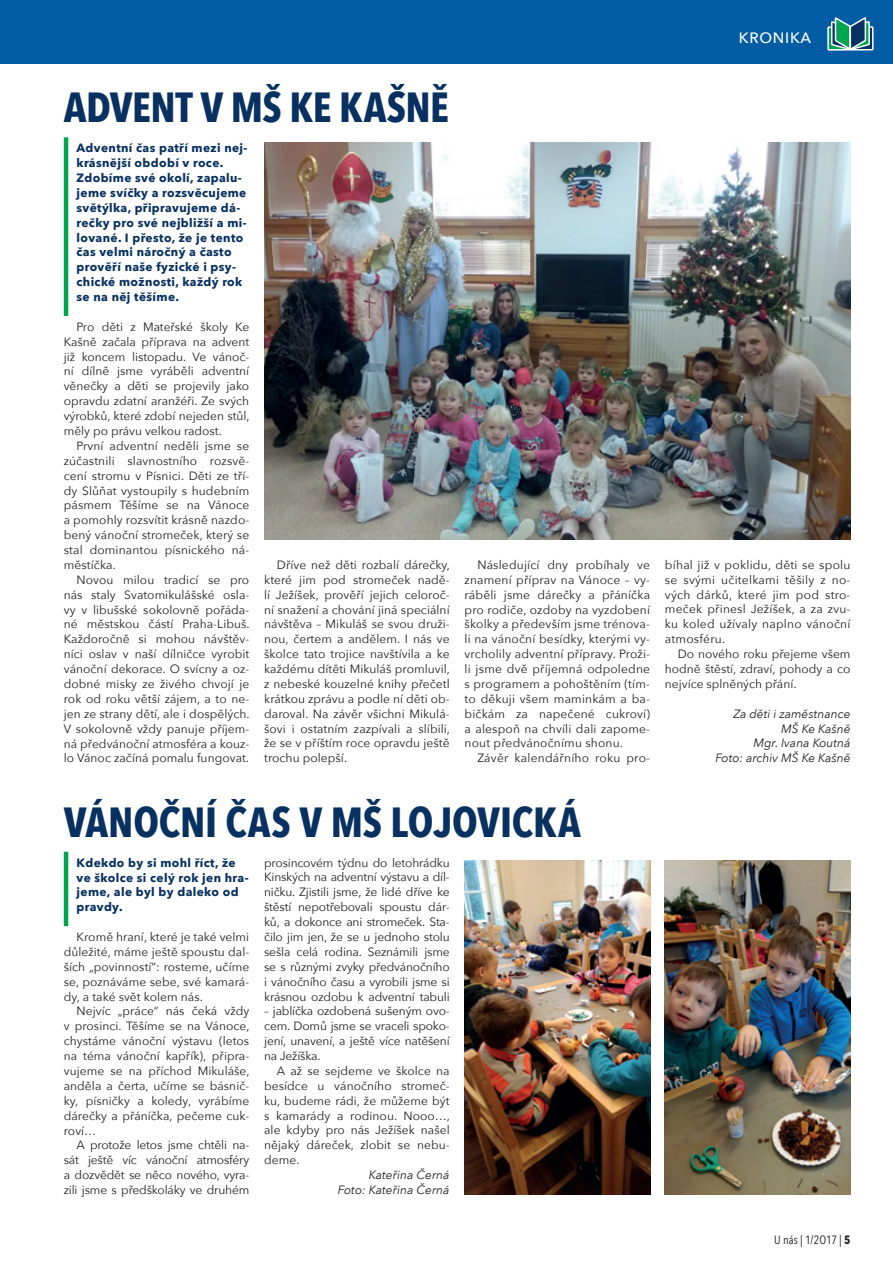
<style>
.page{position:relative;width:893px;height:1263px;background:#fff}
.page>*{position:absolute;margin:0;border:0;box-sizing:border-box;transform-origin:0 0}
.t1{font:700 42px "Avenir Next Condensed";letter-spacing:-.005em;color:#083060}
.t2{font:500 15px "Avenir Next";letter-spacing:.05em;color:#fff}
.t3{font:12px/14.9px "Avenir Next";letter-spacing:.005em;color:#231f20;text-align:justify}
.t4{font:700 12px/14.9px "Avenir Next";letter-spacing:.03em;color:#083060}
.t5{font:italic 12px/14.9px "Avenir Next";color:#231f20;text-align:right}
.t6{font:12px "Avenir Next Condensed";color:#231f20}
.s1{font-weight:700}
</style>
<div class="page">
<div style="left:0;top:0;width:893px;height:64px;background:#015ca3"></div>
<div style="left:827px;top:26px;width:24px;height:25px;border:2px solid #fff"></div>
<div style="left:849px;top:26px;width:25px;height:25px;border:2px solid #fff"></div>
<svg style="left:830px;top:17px;width:41px;height:523px"></svg>
<hr style="left:64px;top:137px;width:4px;height:179px;background:#00a54f">
<img style="left:264px;top:143px;width:586px;height:396px">
<hr style="left:64px;top:852px;width:4px;height:74px;background:#00a54f">
<img style="left:665px;top:860px;width:185px;height:334px">
<img style="left:465px;top:860px;width:185px;height:334px">
<p class="t2" style="left:739px;top:25px;width:74px">KRONIKA</p>
<h1 class="t1" style="left:64px;top:82px;width:387px">ADVENT V MŠ KE KAŠNĚ</h1>
<p class="t4" style="left:77px;top:140px;width:172px">Adventní čas patří mezi nej&shy;krásnější období v roce.<br>Zdobíme své okolí, zapalu&shy;jeme svíčky a rozsvěcujeme světýlka, připravujeme dá&shy;rečky pro své nejbližší a mi&shy;lované. I přesto, že je tento čas velmi náročný a často prověří naše fyzické i psy&shy;chické možnosti, každý rok se na něj těšíme.</p>
<p class="t3" style="left:64px;top:319px;width:187px;text-indent:13px">Pro děti z Mateřské školy Ke Kašně začala příprava na advent již koncem listopadu. Ve vánoč&shy;ní dílně jsme vyráběli adventní věnečky a děti se projevily jako opravdu zdatní aranžéři. Ze svých výrobků, které zdobí nejeden stůl, měly po právu velkou radost.</p>
<p class="t3" style="left:64px;top:438px;width:187px;text-indent:13px">První adventní neděli jsme se zúčastnili slavnostního rozsvě&shy;cení stromu v Písnici. Děti ze tří&shy;dy Slůňat vystoupily s hudebním pásmem Těšíme se na Vánoce a pomohly rozsvítit krásně nazdo&shy;bený vánoční stromeček, který se stal dominantou písnického ná&shy;městíčka.</p>
<p class="t3" style="left:64px;top:572px;width:187px;text-indent:13px">Novou milou tradicí se pro nás staly Svatomikulášské osla&shy;vy v libušské sokolovně pořáda&shy;né městskou částí Praha-Libuš.<br>Každoročně si mohou návštěv&shy;níci oslav v naší dílničce vyrobit vánoční dekorace. O svícny a oz&shy;dobné misky ze živého chvojí je rok od roku větší zájem, a to ne&shy;jen ze strany dětí, ale i dospělých.<br>V sokolovně vždy panuje příjem&shy;ná předvánoční atmosféra a kouz&shy;lo Vánoc začíná pomalu fungovat.</p>
<p class="t3" style="left:264px;top:557px;width:187px;text-indent:13px">Dříve než děti rozbalí dárečky, které jim pod stromeček nadě&shy;lí Ježíšek, prověří jejich celoroč&shy;ní snažení a chování jiná speciální návštěva – Mikuláš se svou druži&shy;nou, čertem a andělem. I nás ve školce tato trojice navštívila a ke každému dítěti Mikuláš promluvil, z nebeské kouzelné knihy přečetl krátkou zprávu a podle ní děti ob&shy;daroval. Na závěr všichni Mikulá&shy;šovi i ostatním zazpívali a slíbili, že se v příštím roce opravdu ještě trochu polepší.</p>
<p class="t3" style="left:465px;top:557px;width:187px;text-indent:13px">Následující dny probíhaly ve znamení příprav na Vánoce – vy&shy;ráběli jsme dárečky a přáníčka pro rodiče, ozdoby na vyzdobení školky a především jsme trénova&shy;li na vánoční besídky, kterými vy&shy;vrcholily adventní přípravy. Proži&shy;li jsme dvě příjemná odpoledne s programem a pohoštěním (tím&shy;to děkuji všem maminkám a ba&shy;bičkám za napečené cukroví) a alespoň na chvíli dali zapome&shy;nout předvánočnímu shonu.</p>
<p class="t3" style="left:477px;top:750px;width:174px">Závěr kalendářního roku pro-</p>
<h1 class="t1" style="left:64px;top:796px;width:519px">VÁNOČNÍ ČAS V MŠ LOJOVICKÁ</h1>
<p class="t4" style="left:77px;top:855px;width:174px">Kdekdo by si mohl říct, že ve školce si celý rok jen hra&shy;jeme, ale byl by daleko od pravdy.</p>
<p class="t3" style="left:64px;top:929px;width:187px;text-indent:13px">Kromě hraní, které je také velmi důležité, máme ještě spoustu dal&shy;ších „povinností“: rosteme, učíme se, poznáváme sebe, své kamará&shy;dy, a také svět kolem nás.</p>
<p class="t3" style="left:64px;top:1003px;width:187px;text-indent:13px">Nejvíc „práce“ nás čeká vždy v prosinci. Těšíme se na Vánoce, chystáme vánoční výstavu (letos na téma vánoční kapřík), připra&shy;vujeme se na příchod Mikuláše, anděla a čerta, učíme se básnič&shy;ky, písničky a koledy, vyrábíme dárečky a přáníčka, pečeme cuk&shy;roví…</p>
<p class="t3" style="left:64px;top:1137px;width:187px;text-indent:13px">A protože letos jsme chtěli na&shy;sát ještě víc vánoční atmosféry a dozvědět se něco nového, vyra&shy;zili jsme s předškoláky ve druhém</p>
<p class="t3" style="left:264px;top:854px;width:187px">prosincovém týdnu do letohrádku Kinských na adventní výstavu a díl&shy;ničku. Zjistili jsme, že lidé dříve ke štěstí nepotřebovali spoustu dár&shy;ků, a dokonce ani stromeček. Sta&shy;čilo jim jen, že se u jednoho stolu sešla celá rodina. Seznámili jsme se s různými zvyky předvánočního i vánočního času a vyrobili jsme si krásnou ozdobu k adventní tabuli</p>
<p class="t3" style="left:264px;top:1003px;width:187px">– jablíčka ozdobená sušeným ovo&shy;cem. Domů jsme se vraceli spoko&shy;jení, unavení, a ještě více natěšení na Ježíška.</p>
<p class="t3" style="left:264px;top:1063px;width:187px;text-indent:13px">A až se sejdeme ve školce na besídce u vánočního stromeč&shy;ku, budeme rádi, že můžeme být s kamarády a rodinou. Nooo…, ale kdyby pro nás Ježíšek našel nějaký dáreček, zlobit se nebu&shy;deme.</p>
<p class="t5" style="left:338px;top:1167px;width:113px">Kateřina Černá<br>Foto: Kateřina Černá</p>
<p class="t3" style="left:665px;top:557px;width:187px">bíhal již v poklidu, děti se spolu se svými učitelkami těšily z no&shy;vých dárků, které jim pod stro&shy;meček přinesl Ježíšek, a za zvu&shy;ku koled užívaly naplno vánoční atmosféru.</p>
<p class="t3" style="left:665px;top:646px;width:187px;text-indent:13px">Do nového roku přejeme všem hodně štěstí, zdraví, pohody a co nejvíce splněných přání.</p>
<p class="t5" style="left:716px;top:705px;width:136px">Za děti i zaměstnance<br>MŠ Ke Kašně<br>Mgr. Ivana Koutná<br>Foto: archiv MŠ Ke Kašně</p>
<p class="t6" style="left:774px;top:1230px;width:78px">U nás | 1/2O17 | <span class="s1">5</span></p>
</div>
